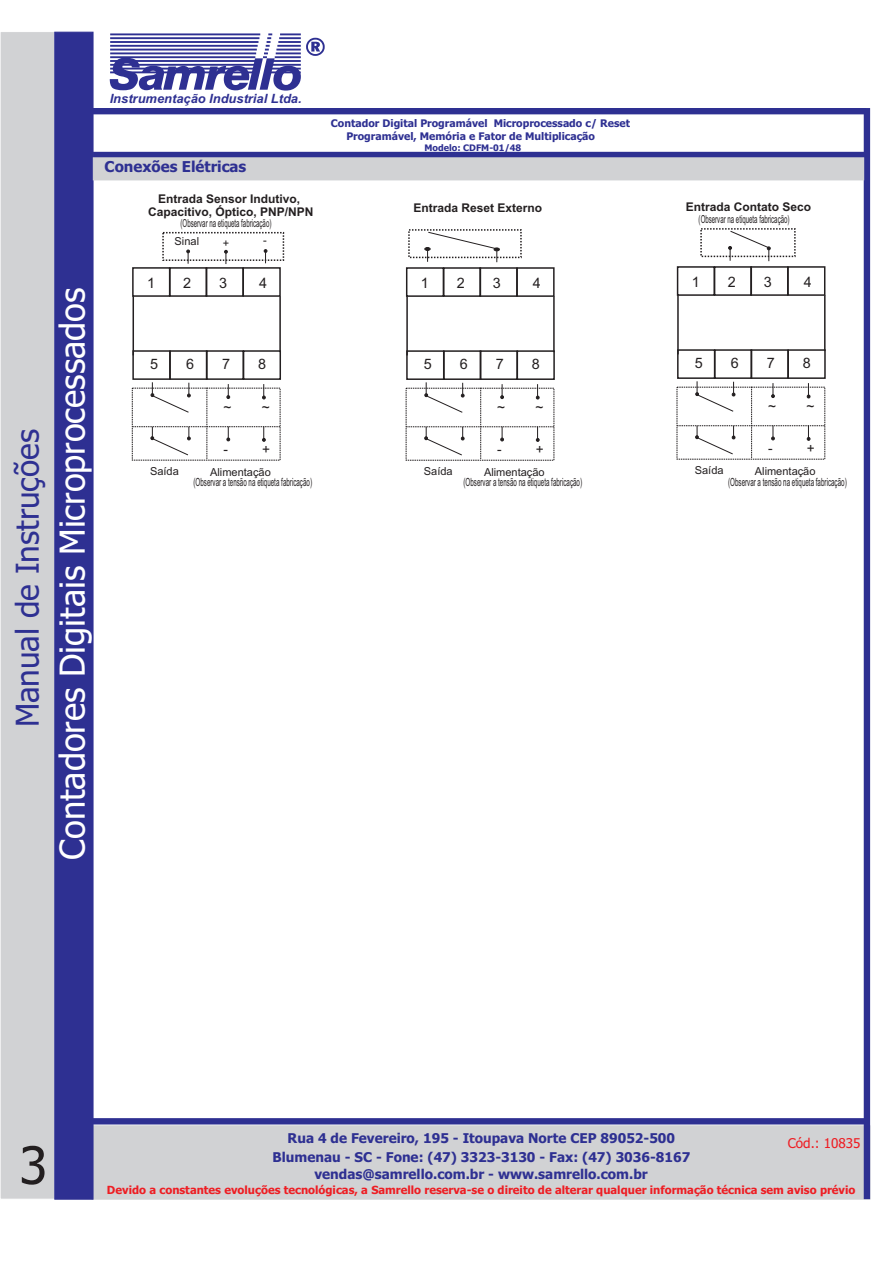
<style>
.page{position:relative;width:893px;height:1263px;background:#fff}
.page>*{position:absolute;margin:0;border:0;box-sizing:border-box;transform-origin:0 0}
.t1{font:51.45px "Tahoma";color:#231f20}
.t2{font:34.5px "Tahoma";color:#fff}
.t3{font:31.5px "Tahoma";color:#2e3092}
.t4{font:700 15px "Tahoma";color:#2e3092}
.t5{font:14.4px "Arial";color:#231f20}
.t6{font:13.65px "Arial";color:#231f20}
.t7{font:700 13.5px/18.6px "Tahoma";color:#2e3092;text-align:center}
.t8{font:13.5px "Tahoma";color:#ee1d23}
.t9{font:italic 700 12.75px "Arial";color:#2e3092}
.t10{font:700 12px/13.4px "Arial";color:#231f20;text-align:center}
.t11{font:700 11.25px "Tahoma";color:#ee1d23}
.t12{font:11.25px "Arial";color:#231f20;scale:.55 1}
.t13{font:11.1px "Arial";color:#231f20;scale:.55 1}
.t14{font:11.1px "Arial";color:#231f20}
.t15{font:700 10.5px/12.6px "Tahoma";color:#2e3092}
.t16{font:700 9px "Tahoma";color:#2e3092}
</style>
<div class="page">
<div style="left:93px;top:1125px;width:771px;height:74px;background:#d1d2d4"></div>
<div style="left:93px;top:108px;width:773px;height:6px;background:#2e3092"></div>
<div style="left:0;top:31px;width:55px;height:1168px;background:#d1d2d4"></div>
<div style="left:54px;top:32px;width:39px;height:1167px;background:#2e3092"></div>
<div style="left:864px;top:108px;width:6px;height:1091px;background:#2e3092"></div>
<svg style="left:110px;top:34px;width:215px;height:57px"></svg>
<hr style="left:110px;top:34px;width:150px;height:1px;background:#2e3092">
<div style="left:87px;top:1118px;width:778px;height:6px;background:#2e3092"></div>
<div style="left:93px;top:152px;width:775px;height:6px;background:#2e3092"></div>
<div style="left:93px;top:157px;width:771px;height:23px;background:#d1d2d4"></div>
<div style="left:242px;top:267px;width:39px;height:30px;border:2px solid #231f20"></div>
<div style="left:243px;top:350px;width:38px;height:30px;border:2px solid #231f20"></div>
<div style="left:132px;top:267px;width:38px;height:30px;border:2px solid #231f20"></div>
<div style="left:169px;top:267px;width:38px;height:30px;border:2px solid #231f20"></div>
<div style="left:206px;top:267px;width:38px;height:30px;border:2px solid #231f20"></div>
<div style="left:132px;top:350px;width:39px;height:30px;border:2px solid #231f20"></div>
<div style="left:169px;top:350px;width:39px;height:30px;border:2px solid #231f20"></div>
<div style="left:206px;top:350px;width:38px;height:30px;border:2px solid #231f20"></div>
<hr style="left:133px;top:296px;width:1px;height:59px;background:#231f20">
<hr style="left:279px;top:296px;width:2px;height:56px;background:#231f20">
<svg style="left:224px;top:250px;width:4px;height:14px"></svg>
<svg style="left:264px;top:249px;width:3px;height:14px"></svg>
<svg style="left:132px;top:382px;width:148px;height:78px"></svg>
<svg style="left:186px;top:250px;width:4px;height:14px"></svg>
<div style="left:516px;top:267px;width:39px;height:30px;border:2px solid #231f20"></div>
<div style="left:517px;top:350px;width:38px;height:30px;border:2px solid #231f20"></div>
<div style="left:406px;top:267px;width:38px;height:30px;border:2px solid #231f20"></div>
<div style="left:443px;top:267px;width:38px;height:30px;border:2px solid #231f20"></div>
<div style="left:479px;top:267px;width:39px;height:30px;border:2px solid #231f20"></div>
<div style="left:406px;top:350px;width:38px;height:30px;border:2px solid #231f20"></div>
<div style="left:443px;top:350px;width:38px;height:30px;border:2px solid #231f20"></div>
<div style="left:480px;top:350px;width:38px;height:30px;border:2px solid #231f20"></div>
<hr style="left:406px;top:296px;width:2px;height:59px;background:#231f20">
<hr style="left:553px;top:296px;width:2px;height:56px;background:#231f20">
<svg style="left:406px;top:382px;width:148px;height:78px"></svg>
<svg style="left:424px;top:232px;width:76px;height:30px"></svg>
<div style="left:787px;top:266px;width:38px;height:30px;border:2px solid #231f20"></div>
<div style="left:787px;top:349px;width:39px;height:30px;border:2px solid #231f20"></div>
<div style="left:677px;top:266px;width:38px;height:30px;border:2px solid #231f20"></div>
<div style="left:714px;top:266px;width:38px;height:30px;border:2px solid #231f20"></div>
<div style="left:750px;top:266px;width:38px;height:30px;border:2px solid #231f20"></div>
<div style="left:677px;top:349px;width:38px;height:30px;border:2px solid #231f20"></div>
<div style="left:714px;top:349px;width:38px;height:30px;border:2px solid #231f20"></div>
<div style="left:750px;top:349px;width:39px;height:30px;border:2px solid #231f20"></div>
<hr style="left:677px;top:295px;width:2px;height:59px;background:#231f20">
<hr style="left:824px;top:295px;width:1px;height:56px;background:#231f20">
<svg style="left:677px;top:381px;width:148px;height:78px"></svg>
<svg style="left:728px;top:231px;width:43px;height:30px"></svg>
<h3 class="t3" style="left:15px;top:727px;width:300px;rotate:-90deg">Manual de Instruções</h3>
<h2 class="t2" style="left:58px;top:860px;width:574px;rotate:-90deg">Contadores Digitais Microprocessados</h2>
<p class="t9" style="left:110px;top:94px;width:193px">Instrumentação Industrial Ltda.</p>
<p class="t4" style="left:105px;top:161px;width:143px">Conexões Elétricas</p>
<p class="t10" style="left:148px;top:193px;width:167px">Entrada Sensor Indutivo,<br>Capacitivo, Óptico, PNP/NPN</p>
<p class="t14" style="left:223px;top:238px;width:8px">+</p>
<p class="t13" style="left:181px;top:219px;width:167px">(Observar na etiqueta fabricação)</p>
<p class="t14" style="left:175px;top:237px;width:26px">Sinal</p>
<p class="t14" style="left:263px;top:236px;width:5px">-</p>
<p class="t5" style="left:147px;top:278px;width:10px">1</p>
<p class="t5" style="left:183px;top:278px;width:10px">2</p>
<p class="t5" style="left:219px;top:278px;width:10px">3</p>
<p class="t5" style="left:259px;top:278px;width:10px">4</p>
<p class="t15" style="left:346px;top:118px;width:285px;text-indent:-15px">Contador Digital Programável Microprocessado c/ Reset<br>Programável, Memória e Fator de Multiplicação</p>
<p class="t16" style="left:424px;top:145px;width:98px">Modelo: CDFM-01/48</p>
<p class="t10" style="left:414px;top:203px;width:130px">Entrada Reset Externo</p>
<p class="t5" style="left:421px;top:278px;width:10px">1</p>
<p class="t5" style="left:457px;top:278px;width:10px">2</p>
<p class="t5" style="left:493px;top:278px;width:10px">3</p>
<p class="t5" style="left:533px;top:278px;width:10px">4</p>
<p class="t5" style="left:150px;top:358px;width:10px">5</p>
<p class="t5" style="left:186px;top:358px;width:10px">6</p>
<p class="t5" style="left:222px;top:358px;width:10px">7</p>
<p class="t5" style="left:258px;top:358px;width:10px">8</p>
<p class="t5" style="left:424px;top:359px;width:10px">5</p>
<p class="t5" style="left:460px;top:359px;width:10px">6</p>
<p class="t5" style="left:496px;top:359px;width:10px">7</p>
<p class="t5" style="left:532px;top:359px;width:10px">8</p>
<p class="t6" style="left:223px;top:402px;width:9px">~</p>
<p class="t6" style="left:262px;top:402px;width:9px">~</p>
<p class="t6" style="left:497px;top:402px;width:9px">~</p>
<p class="t6" style="left:535px;top:402px;width:9px">~</p>
<p class="t6" style="left:223px;top:444px;width:6px">-</p>
<p class="t6" style="left:262px;top:444px;width:9px">+</p>
<p class="t6" style="left:497px;top:444px;width:6px">-</p>
<p class="t6" style="left:536px;top:444px;width:9px">+</p>
<p class="t10" style="left:686px;top:201px;width:127px">Entrada Contato Seco</p>
<p class="t13" style="left:699px;top:215px;width:167px">(Observar na etiqueta fabricação)</p>
<p class="t5" style="left:692px;top:277px;width:10px">1</p>
<p class="t5" style="left:728px;top:277px;width:10px">2</p>
<p class="t5" style="left:764px;top:277px;width:10px">3</p>
<p class="t5" style="left:804px;top:277px;width:10px">4</p>
<p class="t5" style="left:695px;top:357px;width:10px">5</p>
<p class="t5" style="left:731px;top:357px;width:10px">6</p>
<p class="t5" style="left:767px;top:357px;width:10px">7</p>
<p class="t5" style="left:803px;top:357px;width:10px">8</p>
<p class="t6" style="left:768px;top:401px;width:9px">~</p>
<p class="t6" style="left:806px;top:401px;width:9px">~</p>
<p class="t6" style="left:768px;top:443px;width:6px">-</p>
<p class="t6" style="left:807px;top:443px;width:9px">+</p>
<p class="t14" style="left:695px;top:466px;width:30px">Saída</p>
<p class="t14" style="left:755px;top:466px;width:62px">Alimentação</p>
<p class="t14" style="left:150px;top:467px;width:30px">Saída</p>
<p class="t14" style="left:210px;top:467px;width:62px">Alimentação</p>
<p class="t14" style="left:424px;top:467px;width:30px">Saída</p>
<p class="t14" style="left:484px;top:468px;width:62px">Alimentação</p>
<p class="t12" style="left:194px;top:478px;width:217px">(Observar a tensão na etiqueta fabricação)</p>
<p class="t12" style="left:464px;top:478px;width:217px">(Observar a tensão na etiqueta fabricação)</p>
<p class="t12" style="left:728px;top:478px;width:217px">(Observar a tensão na etiqueta fabricação)</p>
<h1 class="t1" style="left:19px;top:1144px;width:30px">3</h1>
<p class="t7" style="left:273px;top:1130px;width:419px">Rua 4 de Fevereiro, 195 - Itoupava Norte CEP 89052-500<br>Blumenau - SC - Fone: (47) 3323-3130 - Fax: (47) 3036-8167</p>
<p class="t7" style="left:314px;top:1166px;width:335px">vendas@samrello.com.br - www.samrello.com.br</p>
<p class="t11" style="left:107px;top:1185px;width:750px">Devido a constantes evoluções tecnológicas, a Samrello reserva-se o direito de alterar qualquer informação técnica sem aviso prévio</p>
<p class="t8" style="left:788px;top:1138px;width:74px">Cód.: 10835</p>
</div>
